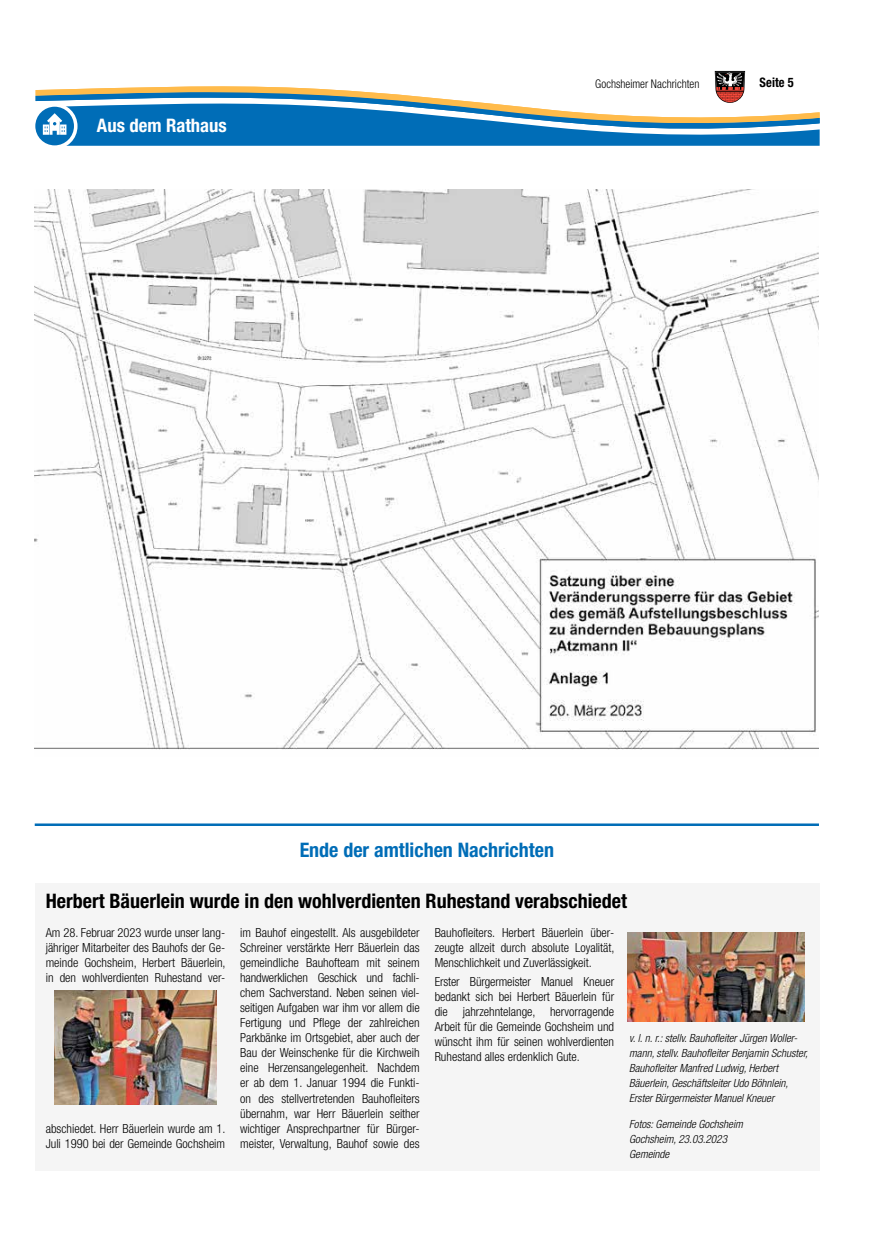
<style>
.page{position:relative;width:886px;height:1241px;background:#fff}
.page>*{position:absolute;margin:0;border:0;box-sizing:border-box;transform-origin:0 0}
.t1{font:700 condensed 20px "Helvetica Neue LT Std";color:#000}
.t2{font:700 condensed 20px "Helvetica Neue LT Std";color:#006db7}
.t3{font:700 condensed 18.62px "Helvetica Neue LT Std";color:#fff}
.t4{font:700 condensed 13.12px "Helvetica Neue LT Std";letter-spacing:.005em;color:#000;scale:.95 1}
.t5{font:300 condensed 12.5px/15px "Helvetica Neue LT Std";color:#000;text-align:justify}
.t6{font:300 condensed 12px "Helvetica Neue LT Std";color:#000;scale:.95 1}
.t7{font:italic 300 condensed 11.25px/15px "Helvetica Neue LT Std";color:#000}
</style>
<div class="page">
<svg style="left:35px;top:71px;width:784px;height:75px"></svg>
<hr style="left:35px;top:823px;width:784px;height:2px;background:#006db7">
<img style="left:35px;top:190px;width:783px;height:560px">
<div style="left:35px;top:883px;width:784px;height:287px;background:#f5f5f5"></div>
<img style="left:627px;top:932px;width:178px;height:89px">
<img style="left:54px;top:990px;width:162px;height:114px">
<h2 class="t3" style="left:97px;top:114px;width:131px">Aus dem Rathaus</h2>
<p class="t6" style="left:595px;top:77px;width:111px">Gochsheimer Nachrichten</p>
<p class="t4" style="left:759px;top:75px;width:37px">Seite 5</p>
<h1 class="t2" style="left:300px;top:837px;width:256px">Ende der amtlichen Nachrichten</h1>
<h1 class="t1" style="left:46px;top:888px;width:583px">Herbert Bäuerlein wurde in den wohlverdienten Ruhestand verabschiedet</h1>
<p class="t5" style="left:46px;top:925px;width:181px">Am 28. Februar 2023 wurde unser lang&shy;jähriger Mitarbeiter des Bauhofs der Ge&shy;meinde Gochsheim, Herbert Bäuerlein, in den wohlverdienten Ruhestand ver-</p>
<p class="t5" style="left:240px;top:925px;width:181px">im Bauhof eingestellt. Als ausgebildeter Schreiner verstärkte Herr Bäuerlein das gemeindliche Bauhofteam mit seinem handwerklichen Geschick und fachli&shy;chem Sachverstand. Neben seinen viel&shy;seitigen Aufgaben war ihm vor allem die Fertigung und Pflege der zahlreichen Parkbänke im Ortsgebiet, aber auch der Bau der Weinschenke für die Kirchweih eine Herzensangelegenheit. Nachdem er ab dem 1. Januar 1994 die Funkti&shy;on des stellvertretenden Bauhofleiters übernahm, war Herr Bäuerlein seither wichtiger Ansprechpartner für Bürger&shy;meister, Verwaltung, Bauhof sowie des</p>
<p class="t5" style="left:435px;top:925px;width:181px">Bauhofleiters. Herbert Bäuerlein über&shy;zeugte allzeit durch absolute Loyalität, Menschlichkeit und Zuverlässigkeit.</p>
<p class="t5" style="left:435px;top:973px;width:181px">Erster Bürgermeister Manuel Kneuer bedankt sich bei Herbert Bäuerlein für die jahrzehntelange, hervorragende Arbeit für die Gemeinde Gochsheim und wünscht ihm für seinen wohlverdienten Ruhestand alles erdenklich Gute.</p>
<p class="t7" style="left:629px;top:1031px;width:180px">v. l. n. r.: stellv. Bauhofleiter Jürgen Woller&shy;mann, stellv. Bauhofleiter Benjamin Schuster, Bauhofleiter Manfred Ludwig, Herbert Bäuerlein, Geschäftsleiter Udo Böhnlein, Erster Bürgermeister Manuel Kneuer</p>
<p class="t7" style="left:629px;top:1116px;width:115px">Fotos: Gemeinde Gochsheim<br>Gochsheim, 23.03.2023<br>Gemeinde</p>
<p class="t5" style="left:46px;top:1120px;width:181px">abschiedet. Herr Bäuerlein wurde am 1.<br>Juli 1990 bei der Gemeinde Gochsheim</p>
</div>
